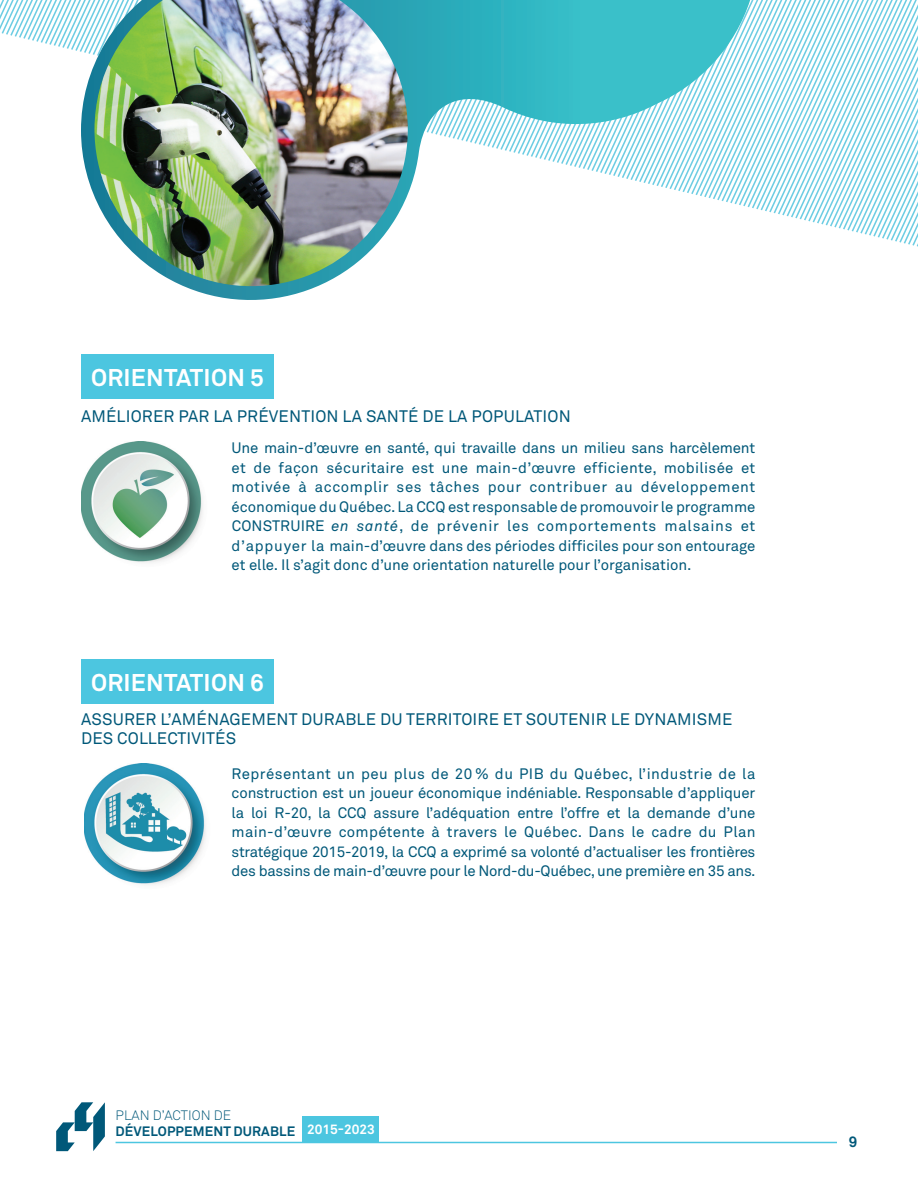
<style>
.page{position:relative;width:918px;height:1188px;background:#fff}
.page>*{position:absolute;margin:0;border:0;box-sizing:border-box;transform-origin:0 0}
.t1{font:700 24px "Akkurat Pro";letter-spacing:.01em;color:#fff}
.t2{font:16.5px/19.5px "Akkurat Pro";letter-spacing:.01em;color:#005879}
.t3{font:15px/19.5px "Akkurat Pro";letter-spacing:-.015em;color:#005879;text-align:justify}
.t4{font:700 15px "Akkurat Pro";color:#005879}
.t5{font:700 13.5px/15.8px "Akkurat Pro";letter-spacing:.01em;color:#005879}
.s1{font-style:italic}
.s2{font-weight:300}
.s3{color:#fff}
</style>
<div class="page">
<div style="left:303px;top:1116px;width:76px;height:26px;background:#4cc6e0"></div>
<hr style="left:116px;top:1142px;width:721px;height:1px;background:#4cc6e0">
<svg style="left:56px;top:1102px;width:49px;height:49px"></svg>
<div style="left:81px;top:355px;width:193px;height:44px;background:#4cc6e0"></div>
<div style="left:81px;top:659px;width:193px;height:44px;background:#4cc6e0"></div>
<img style="left:81px;top:442px;width:122px;height:121px">
<img style="left:84px;top:764px;width:122px;height:121px">
<svg style="left:0;top:0;width:81px;height:52px"></svg>
<svg style="left:750px;top:0;width:168px;height:247px"></svg>
<svg style="left:81px;top:0;width:669px;height:300px"></svg>
<img style="left:94px;top:0;width:314px;height:286px">
<h1 class="t1" style="left:91px;top:363px;width:174px">ORIENTATION 5</h1>
<p class="t2" style="left:81px;top:407px;width:491px">AMÉLIORER PAR LA PRÉVENTION LA SANTÉ DE LA POPULATION</p>
<p class="t3" style="left:232px;top:438px;width:525px">Une main-d’œuvre en santé, qui travaille dans un milieu sans harcèlement et de façon sécuritaire est une main-d’œuvre efficiente, mobilisée et motivée à accomplir ses tâches pour contribuer au développement économique du Québec. La CCQ est responsable de promouvoir le programme CONSTRUIRE <span class="s1">en santé</span>, de prévenir les comportements malsains et d’appuyer la main-d’œuvre dans des périodes difficiles pour son entourage et elle. Il s’agit donc d’une orientation naturelle pour l’organisation.</p>
<h1 class="t1" style="left:91px;top:667px;width:174px">ORIENTATION 6</h1>
<p class="t2" style="left:81px;top:709px;width:653px">ASSURER L’AMÉNAGEMENT DURABLE DU TERRITOIRE ET SOUTENIR LE DYNAMISME<br>DES COLLECTIVITÉS</p>
<p class="t3" style="left:232px;top:764px;width:526px">Représentant un peu plus de 20 % du PIB du Québec, l’industrie de la construction est un joueur économique indéniable. Responsable d’appliquer la loi R-20, la CCQ assure l’adéquation entre l’offre et la demande d’une main-d’œuvre compétente à travers le Québec. Dans le cadre du Plan stratégique 2015-2019, la CCQ a exprimé sa volonté d’actualiser les frontières des bassins de main-d’œuvre pour le Nord-du-Québec, une première en 35 ans.</p>
<p class="t5" style="left:116px;top:1107px;width:261px"><span class="s2">PLAN D’ACTION DE<br></span>DÉVELOPPEMENT DURABLE <span class="s3">2015-2023</span></p>
<p class="t4" style="left:849px;top:1133px;width:10px">9</p>
</div>
